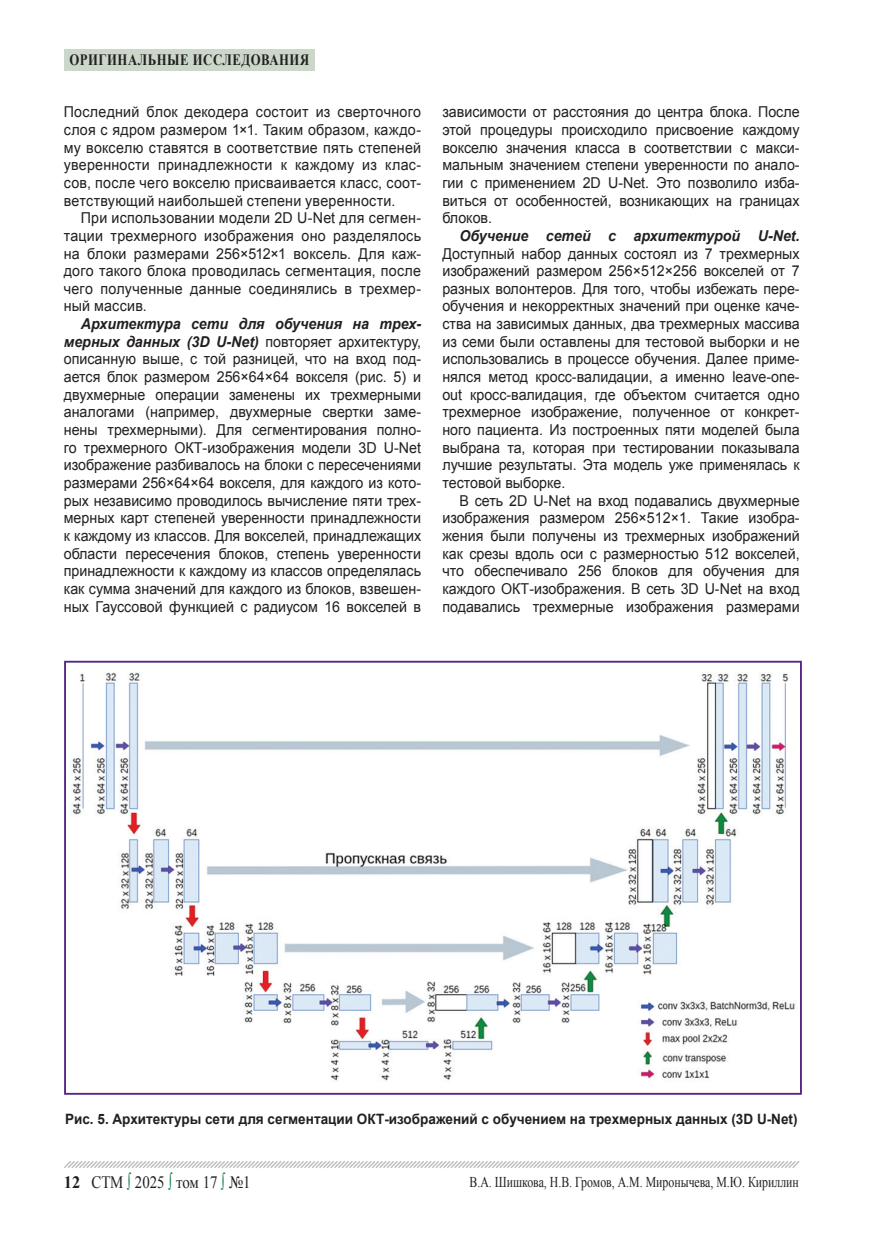
<style>
.page{position:relative;width:872px;height:1234px;background:#fff}
.page>*{position:absolute;margin:0;border:0;box-sizing:border-box;transform-origin:0 0}
.t1{font:17.4px "Times New Roman";color:#231f20;scale:.86 1}
.t2{font:700 15.75px "Times New Roman";letter-spacing:.04em;color:#231f20;scale:.81 1}
.t3{font:15px/17.7px "Arial";color:#231f20;text-align:justify;scale:.95 1}
.t4{font:15px "Times New Roman";color:#231f20;scale:.79 1}
.t5{font:italic 700 15px "Arial";color:#231f20;scale:.95 1}
.t6{font:700 14.25px "Arial";color:#231f20;scale:.95 1}
.s1{font-weight:700;font-style:italic}
.s2{font-weight:700}
.s3{color:#127c43}
</style>
<div class="page">
<svg style="left:64px;top:1161px;width:736px;height:7px"></svg>
<div style="left:64px;top:49px;width:251px;height:21px;background:#cbd8c9"></div>
<img style="left:72px;top:672px;width:723px;height:409px">
<div style="left:64px;top:660px;width:738px;height:434px;border:2px solid #542685"></div>
<p class="t2" style="left:69px;top:48px;width:297px">оригинальные исследования</p>
<p class="t3" style="left:64px;top:103px;width:377px">Последний блок декодера состоит из сверточного слоя с ядром размером 1×1. Таким образом, каждо&shy;му вокселю ставятся в соответствие пять степеней уверенности принадлежности к каждому из клас&shy;сов, после чего вокселю присваивается класс, соот&shy;ветствующий наибольшей степени уверенности.</p>
<p class="t3" style="left:64px;top:209px;width:377px;text-indent:17px">При использовании модели 2D U-Net для сегмен&shy;тации трехмерного изображения оно разделялось на блоки размерами 256×512×1 воксель. Для каж&shy;дого такого блока проводилась сегментация, после чего полученные данные соединялись в трехмер&shy;ный массив.</p>
<p class="t3" style="left:64px;top:315px;width:378px;text-indent:17px"><span class="s1">Архитектура сети для обучения на трех&shy;мерных данных (3D U-Net)</span> повторяет архитектуру, описанную выше, с той разницей, что на вход под&shy;ается блок размером 256×64×64 вокселя (рис. 5) и двухмерные операции заменены их трехмерными аналогами (например, двухмерные свертки заме&shy;нены трехмерными). Для сегментирования полно&shy;го трехмерного ОКТ-изображения модели 3D U-Net изображение разбивалось на блоки с пересечениями размерами 256×64×64 вокселя, для каждого из кото&shy;рых независимо проводилось вычисление пяти трех&shy;мерных карт степеней уверенности принадлежности к каждому из классов. Для вокселей, принадлежащих области пересечения блоков, степень уверенности принадлежности к каждому из классов определялась как сумма значений для каждого из блоков, взвешен&shy;ных Гауссовой функцией с радиусом 16 вокселей в</p>
<p class="t2" style="left:66px;top:48px;width:158px">биотехнологии</p>
<p class="t3" style="left:442px;top:103px;width:377px">зависимости от расстояния до центра блока. После этой процедуры происходило присвоение каждому вокселю значения класса в соответствии с макси&shy;мальным значением степени уверенности по анало&shy;гии с применением 2D U-Net. Это позволило изба&shy;виться от особенностей, возникающих на границах блоков.</p>
<p class="t5" style="left:459px;top:225px;width:360px">Обучение сетей с архитектурой U-Net.</p>
<p class="t3" style="left:442px;top:244px;width:377px">Доступный набор данных состоял из 7 трехмерных изображений размером 256×512×256 вокселей от 7 разных волонтеров. Для того, чтобы избежать пере&shy;обучения и некорректных значений при оценке каче&shy;ства на зависимых данных, два трехмерных массива из семи были оставлены для тестовой выборки и не использовались в процессе обучения. Далее приме&shy;нялся метод кросс-валидации, а именно leave-one&shy;out кросс-валидация, где объектом считается одно трехмерное изображение, полученное от конкрет&shy;ного пациента. Из построенных пяти моделей была выбрана та, которая при тестировании показывала лучшие результаты. Эта модель уже применялась к тестовой выборке.</p>
<p class="t3" style="left:442px;top:491px;width:377px;text-indent:17px">В сеть 2D U-Net на вход подавались двухмерные изображения размером 256×512×1. Такие изобра&shy;жения были получены из трехмерных изображений как срезы вдоль оси с размерностью 512 вокселей, что обеспечивало 256 блоков для обучения для каждого ОКТ-изображения. В сеть 3D U-Net на вход подавались трехмерные изображения размерами</p>
<p class="t6" style="left:65px;top:1108px;width:772px">Рис. 5. Архитектуры сети для сегментации ОКТ-изображений с обучением на трехмерных данных (3D U-Net)</p>
<p class="t1" style="left:64px;top:1170px;width:219px"><span class="s2">12</span> СТМ <span class="s3">∫</span> 2025 <span class="s3">∫</span> том 17 <span class="s3">∫</span> №1</p>
<p class="t4" style="left:469px;top:1171px;width:418px">В.А. Шишкова, Н.В. Громов, А.М. Миронычева, М.Ю. Кириллин</p>
</div>
